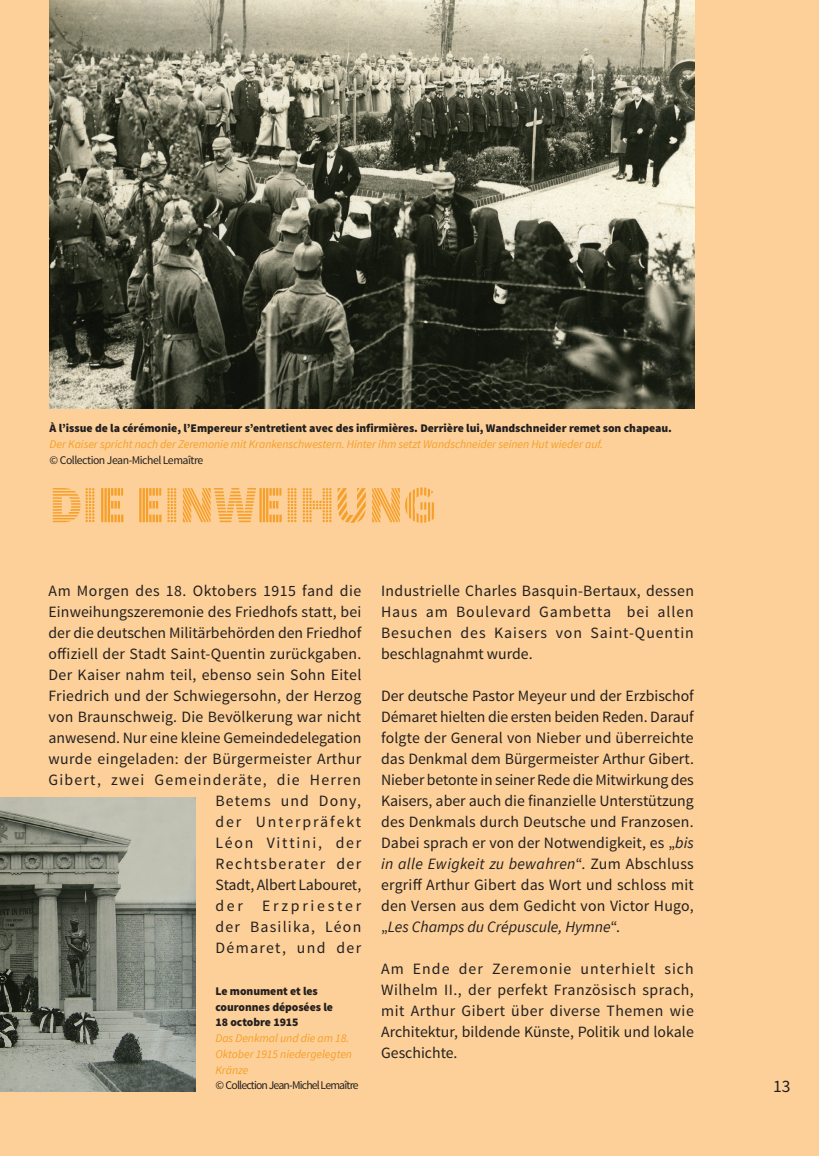
<style>
.page{position:relative;width:819px;height:1156px;background:#fcd098}
.page>*{position:absolute;margin:0;border:0;box-sizing:border-box;transform-origin:0 0}
.t1{font:52.5px "Source Sans Pro DISPLAY";letter-spacing:-.02em;color:#f69f2a}
.t2{font:17.5px "Source Sans Pro";color:#231f20}
.t3{font:15.75px/21px "Source Sans Pro";letter-spacing:.015em;color:#231f20;text-align:justify}
.t4{font:900 11.72px/15.8px "Source Sans Pro";letter-spacing:-.005em;color:#231f20}
.t5{font:italic 11.72px/15.8px "Source Sans Pro";letter-spacing:-.005em;color:#f69f2a}
.t6{font:11.72px "Source Sans Pro";letter-spacing:-.04em;color:#231f20}
.t7{font:11.72px "Source Sans Pro";letter-spacing:-.06em;color:#231f20}
.s1{font-style:italic}
</style>
<div class="page">
<img style="left:50px;top:0;width:644px;height:408px">
<img style="left:0;top:797px;width:195px;height:294px">
<p class="t4" style="left:50px;top:421px;width:623px">À l’issue de la cérémonie, l’Empereur s’entretient avec des infirmières. Derrière lui, Wandschneider remet son chapeau.</p>
<p class="t5" style="left:50px;top:436px;width:554px">Der Kaiser spricht nach der Zeremonie mit Krankenschwestern. Hinter ihm setzt Wandschneider seinen Hut wieder auf.</p>
<p class="t6" style="left:50px;top:452px;width:155px">© Collection Jean-Michel Lemaître</p>
<h1 class="t1" style="left:49px;top:477px;width:389px">DIE EINWEIHUNG</h1>
<p class="t3" style="left:49px;top:580px;width:314px;text-align:right">Am Morgen des 18. Oktobers 1915 fand die Einweihungszeremonie des Friedhofs statt, bei der die deutschen Militärbehörden den Friedhof offiziell der Stadt Saint-Quentin zurückgaben.<br>Der Kaiser nahm teil, ebenso sein Sohn Eitel Friedrich und der Schwiegersohn, der Herzog von Braunschweig. Die Bevölkerung war nicht anwesend. Nur eine kleine Gemeindedelegation wurde eingeladen: der Bürgermeister Arthur Gibert, zwei Gemeinderäte, die Herren Betems und Dony,<br>der Unterpräfekt<br>Léon Vittini, der<br>Rechtsberater der<br>Stadt, Albert Labouret,<br>der Erzpriester<br>der Basilika, Léon<br>Démaret, und der</p>
<p class="t3" style="left:381px;top:580px;width:314px">Industrielle Charles Basquin-Bertaux, dessen Haus am Boulevard Gambetta bei allen Besuchen des Kaisers von Saint-Quentin beschlagnahmt wurde.</p>
<p class="t3" style="left:381px;top:685px;width:314px">Der deutsche Pastor Meyeur und der Erzbischof Démaret hielten die ersten beiden Reden. Darauf folgte der General von Nieber und überreichte das Denkmal dem Bürgermeister Arthur Gibert.<br>Nieber betonte in seiner Rede die Mitwirkung des Kaisers, aber auch die finanzielle Unterstützung des Denkmals durch Deutsche und Franzosen.<br>Dabei sprach er von der Notwendigkeit, es „<span class="s1">bis in alle Ewigkeit zu bewahren</span>“. Zum Abschluss ergriff Arthur Gibert das Wort und schloss mit den Versen aus dem Gedicht von Victor Hugo, „<span class="s1">Les Champs du Crépuscule, Hymne</span>“.</p>
<p class="t3" style="left:381px;top:958px;width:314px">Am Ende der Zeremonie unterhielt sich Wilhelm II., der perfekt Französisch sprach, mit Arthur Gibert über diverse Themen wie Architektur, bildende Künste, Politik und lokale Geschichte.</p>
<p class="t4" style="left:215px;top:983px;width:119px">Le monument et les couronnes déposées le<br>18 octobre 1915</p>
<p class="t5" style="left:215px;top:1030px;width:138px">Das Denkmal und die am 18.<br>Oktober 1915 niedergelegten<br>Kränze</p>
<p class="t7" style="left:215px;top:1078px;width:145px">© Collection Jean-Michel Lemaître</p>
<p class="t2" style="left:773px;top:1075px;width:19px">13</p>
</div>
